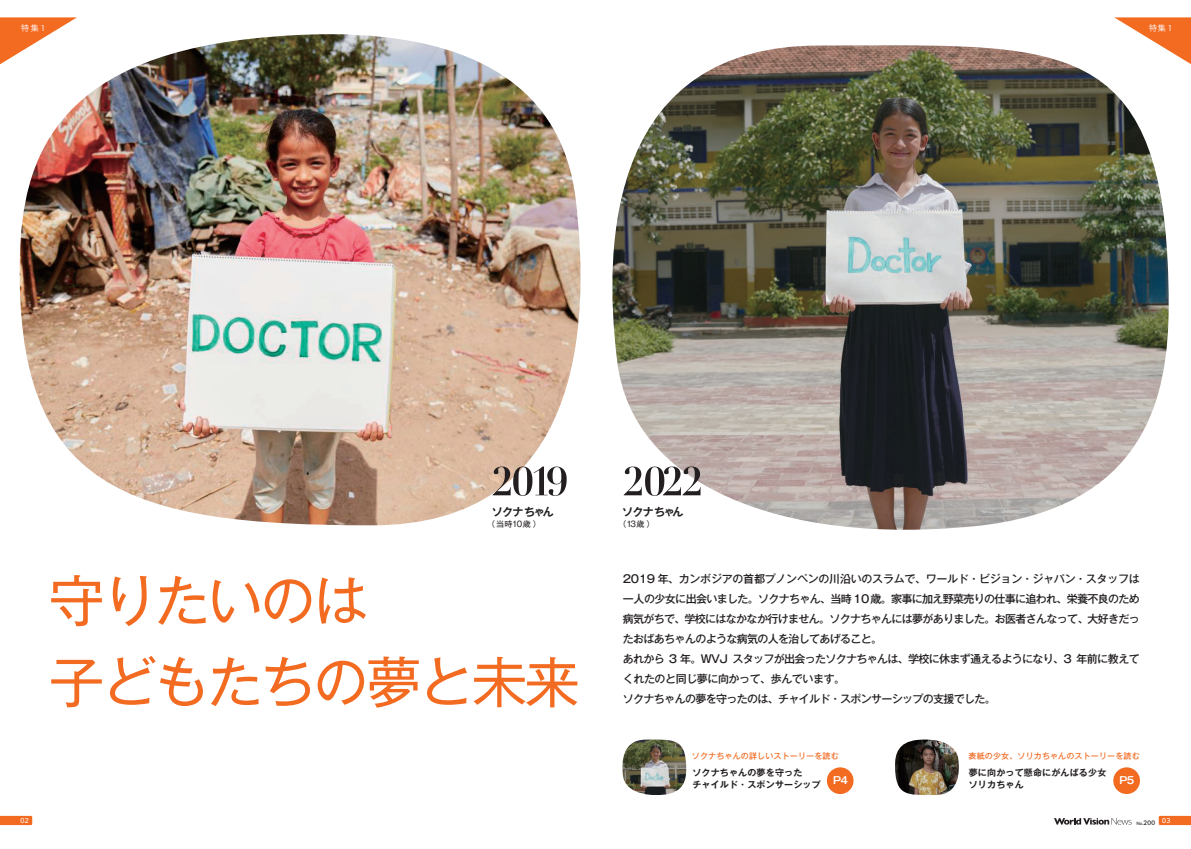
<style>
.page{position:relative;width:1191px;height:849px;background:#fff}
.page>*{position:absolute;margin:0;border:0;box-sizing:border-box;transform-origin:0 0}
.t1{font:55px/81.3px "Gothic MB101 Pr 5";letter-spacing:-.04em;color:#f36a21}
.t2{font:500 11px/20px "Gothic MB101 Pr 5";letter-spacing:-.06em;color:#231f20}
.t3{font:700 11px "Gothic MB101 Pr 5 De";letter-spacing:-.06em;color:#231f20}
.t4{font:700 10px "Gothic MB101 Pr 5 De";color:#fff}
.t5{font:700 9px/12px "Gothic MB101 Pr 5 De";letter-spacing:.02em;color:#231f20}
.t6{font:500 8px "Gothic MB101 Pr 5";letter-spacing:.02em;color:#f36a21}
.t7{font:8px "Gothic MB101 Pr 5";letter-spacing:-.005em;color:#231f20}
.t8{font:8px "Koz Go Pr 6 N";color:#fff}
.t9{font:500 7.1px "Avenir";color:#fff}
.t10{font:600 4.6px "Lato";color:#231f20}
.s1{font-size:6.4px}
</style>
<div class="page">
<img style="left:19px;top:34px;width:562px;height:491px">
<svg style="left:1158px;top:816px;width:33px;height:9px"></svg>
<svg style="left:1114px;top:17px;width:77px;height:47px"></svg>
<svg style="left:0;top:17px;width:77px;height:52px"></svg>
<svg style="left:1054px;top:818px;width:77px;height:7px"></svg>
<svg style="left:0;top:816px;width:32px;height:9px"></svg>
<svg style="left:492px;top:466px;width:74px;height:30px"></svg>
<div style="left:827px;top:767px;width:26px;height:27px;background:#f36a21;border-radius:50%"></div>
<div style="left:1113px;top:767px;width:27px;height:27px;background:#f36a21;border-radius:50%"></div>
<img style="left:622px;top:739px;width:64px;height:56px">
<img style="left:612px;top:45px;width:556px;height:485px">
<svg style="left:624px;top:466px;width:76px;height:30px"></svg>
<img style="left:895px;top:739px;width:64px;height:57px">
<p class="t8" style="left:21px;top:24px;width:26px">特 集1</p>
<p class="t8" style="left:1149px;top:24px;width:25px">特集1</p>
<p class="t3" style="left:492px;top:502px;width:63px">ソクナちゃん</p>
<p class="t7" style="left:487px;top:517px;width:55px">（当時10歳）</p>
<h1 class="t1" style="left:49px;top:555px;width:532px">守りたいのは<br>子どもたちの夢と未来</h1>
<p class="t3" style="left:622px;top:502px;width:63px">ソクナちゃん</p>
<p class="t7" style="left:618px;top:517px;width:37px">（13歳）</p>
<p class="t2" style="left:623px;top:568px;width:518px">2019 年、カンボジアの首都プノンペンの川沿いのスラムで、ワールド・ビジョン・ジャパン・スタッフは一人の少女に出会いました。ソクナちゃん、当時 10歳。家事に加え野菜売りの仕事に追われ、栄養不良のため病気がちで、学校にはなかなか行けません。ソクナちゃんには夢がありました。お医者さんなって、大好きだったおばあちゃんのような病気の人を治してあげること。<br>あれから 3 年。WVJ スタッフが出会ったソクナちゃんは、学校に休まず通えるようになり、3 年前に教えてくれたのと同じ夢に向かって、歩んでいます。<br>ソクナちゃんの夢を守ったのは、チャイルド・スポンサーシップの支援でした。</p>
<p class="t6" style="left:692px;top:749px;width:148px">ソクナちゃんの詳しいストーリーを読む</p>
<p class="t6" style="left:968px;top:749px;width:173px">表紙の少女、ソリカちゃんのストーリーを読む</p>
<p class="t5" style="left:692px;top:766px;width:157px">ソクナちゃんの夢を守った<br>チャイルド・スポンサーシップ <sup>P4</sup></p>
<p class="t5" style="left:968px;top:766px;width:139px">夢に向かって懸命にがんばる少女ソリカちゃん</p>
<p class="t4" style="left:1119px;top:772px;width:16px">P5</p>
<p class="t9" style="left:21px;top:814px;width:10px">02</p>
<p class="t10" style="left:1136px;top:819px;width:35px">No.<span class="s1">200</span> <sup>03</sup></p>
</div>
